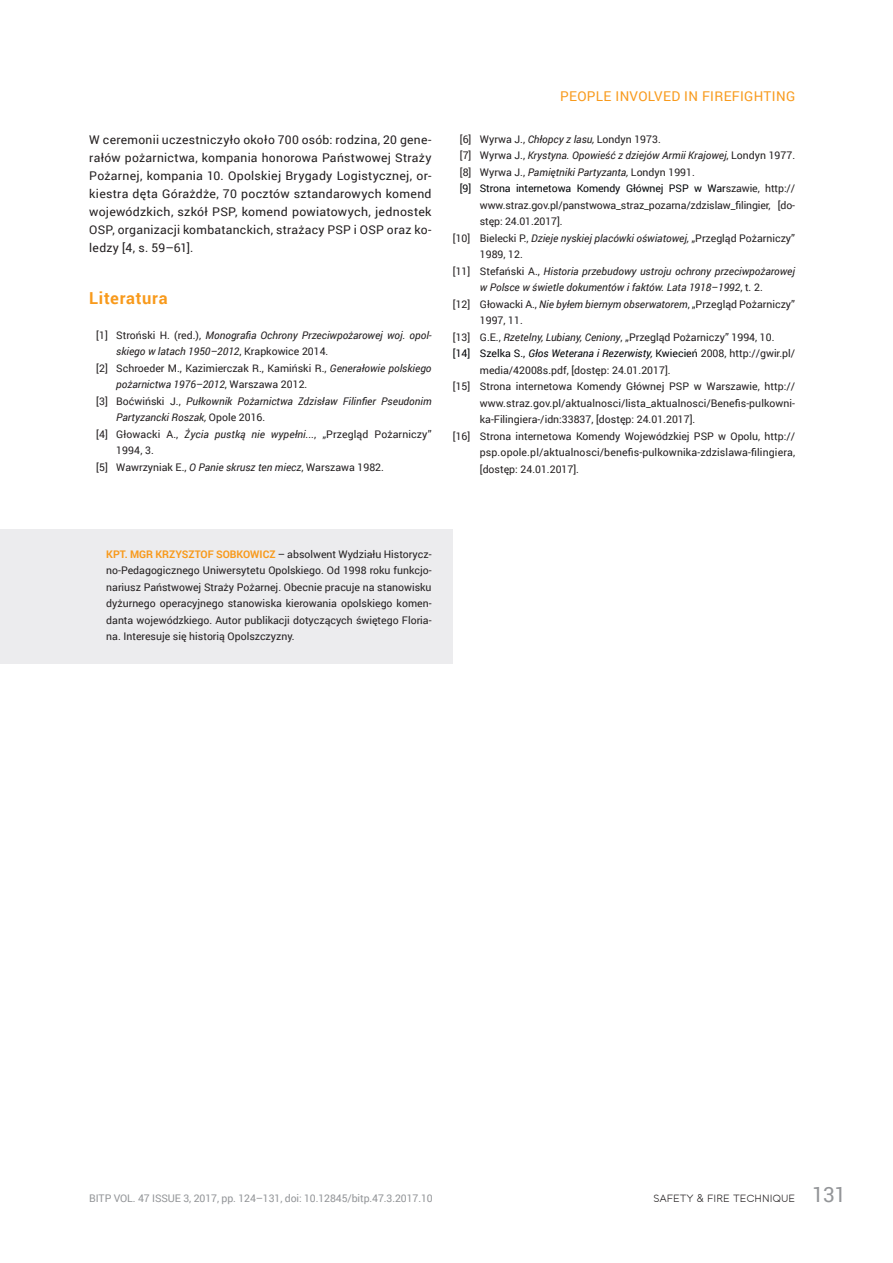
<style>
.page{position:relative;width:893px;height:1263px;background:#fff}
.page>*{position:absolute;margin:0;border:0;box-sizing:border-box;transform-origin:0 0}
.t1{font:700 16.5px "Roboto";letter-spacing:.045em;color:#f89a1c}
.t2{font:13.5px "Roboto";letter-spacing:.025em;color:#f89a1c}
.t3{font:12px/18px "Roboto";letter-spacing:.02em;color:#231f20;text-align:justify}
.t4{font:10.5px/16.5px "Roboto";color:#231f20;text-align:justify}
.t5{font:italic 10.5px "Roboto";color:#231f20}
.t6{font:italic 10.5px "Roboto";color:#030508}
.t7{font:10.5px "Roboto";letter-spacing:-.01em;color:#939598}
.t8{font:10.5px "Roboto";letter-spacing:-.01em;color:#030508}
.t9{font:10.5px "Toma Sans";color:#231f20}
.s1{font-style:normal}
.s2{font-style:italic}
.s3{color:#231f20}
.s4{font-style:normal;color:#231f20}
.s5{font-weight:700;color:#f89a1c}
.s6{font-family:"Roboto";font-size:21px;color:#939598}
</style>
<div class="page">
<div style="left:0;top:529px;width:453px;height:134px;background:#ececee"></div>
<p class="t3" style="left:89px;top:131px;width:344px">W ceremonii uczestniczyło około 700 osób: rodzina, 20 gene&shy;rałów pożarnictwa, kompania honorowa Państwowej Straży Pożarnej, kompania 10. Opolskiej Brygady Logistycznej, or&shy;kiestra dęta Górażdże, 70 pocztów sztandarowych komend wojewódzkich, szkół PSP, komend powiatowych, jednostek OSP, organizacji kombatanckich, strażacy PSP i OSP oraz ko&shy;ledzy [4, s. 59–61].</p>
<h1 class="t1" style="left:89px;top:287px;width:80px">Literatura</h1>
<p class="t5" style="left:96px;top:328px;width:337px"><span class="s1">[1] Stroński H. (red.),</span> Monografia Ochrony Przeciwpożarowej woj. opol-</p>
<p class="t5" style="left:116px;top:344px;width:214px">skiego w latach 1950–2012<span class="s1">, Krapkowice 2014.</span></p>
<p class="t4" style="left:96px;top:360px;width:337px">[2] Schroeder M., Kazimierczak R., Kamiński R., <span class="s2">Generałowie polskiego</span></p>
<p class="t5" style="left:116px;top:377px;width:193px">pożarnictwa 1976–2012<span class="s1">, Warszawa 2012.</span></p>
<p class="t5" style="left:96px;top:394px;width:337px"><span class="s1">[3] Boćwiński J.,</span> Pułkownik Pożarnictwa Zdzisław Filinfier Pseudonim</p>
<p class="t5" style="left:116px;top:410px;width:151px">Partyzancki Roszak, <span class="s1">Opole 2016.</span></p>
<p class="t4" style="left:96px;top:425px;width:337px">[4] Głowacki A., <span class="s2">Życia pustką nie wypełni...</span>, „Przegląd Pożarniczy”</p>
<p class="t4" style="left:116px;top:442px;width:39px">1994, 3.</p>
<p class="t4" style="left:96px;top:458px;width:289px">[5] Wawrzyniak E., <span class="s2">O Panie skrusz ten miecz</span>, Warszawa 1982.</p>
<p class="t2" style="left:560px;top:86px;width:236px">PEOPLE INVOLVED IN FIREFIGHTING</p>
<p class="t4" style="left:460px;top:130px;width:202px">[6] Wyrwa J., <span class="s2">Chłopcy z lasu,</span> Londyn 1973.</p>
<p class="t5" style="left:460px;top:148px;width:337px"><span class="s1">[7] Wyrwa J.,</span> Krystyna. Opowieść z dziejów Armii Krajowej<span class="s1">, Londyn 1977.</span></p>
<p class="t4" style="left:460px;top:163px;width:236px">[8] Wyrwa J., <span class="s2">Pamiętniki Partyzanta,</span> Londyn 1991.</p>
<p class="t8" style="left:460px;top:181px;width:337px">[9] Strona internetowa Komendy Głównej PSP w War<span class="s3">szawie, http://</span></p>
<p class="t4" style="left:480px;top:196px;width:317px">www.straz.gov.pl/panstwowa_straz_pozarna/zdzislaw_filingier, [do-</p>
<p class="t4" style="left:480px;top:213px;width:84px">stęp: 24.01.2017].</p>
<p class="t4" style="left:453px;top:229px;width:344px">[10] Bielecki P., <span class="s2">Dzieje nyskiej placówki oświatowej,</span> „Przegląd Pożarniczy”</p>
<p class="t4" style="left:480px;top:246px;width:44px">1989, 12.</p>
<p class="t5" style="left:453px;top:264px;width:344px"><span class="s1">[11] Stefański A.,</span> Historia przebudowy ustroju ochrony przeciwpożarowej</p>
<p class="t5" style="left:480px;top:280px;width:284px">w Polsce w świetle dokumentów i faktów. Lata 1918–1992<span class="s1">, t. 2.</span></p>
<p class="t4" style="left:453px;top:295px;width:344px">[12] Głowacki A., <span class="s2">Nie byłem biernym obserwatorem</span>, „Przegląd Pożarniczy”</p>
<p class="t4" style="left:480px;top:312px;width:44px">1997, 11.</p>
<p class="t4" style="left:453px;top:328px;width:323px">[13] G.E., <span class="s2">Rzetelny, Lubiany, Ceniony</span>, „Przegląd Pożarniczy” 1994, 10.</p>
<p class="t6" style="left:453px;top:346px;width:344px"><span class="s1">[14] Szelka S.,</span> Głos Weterana i Rezerwisty, <span class="s1">Kwiecień</span> <span class="s4">2008, http://gwir.pl/</span></p>
<p class="t4" style="left:480px;top:361px;width:192px">media/42008s.pdf, [dostęp: 24.01.2017].</p>
<p class="t4" style="left:453px;top:378px;width:344px">[15] Strona internetowa Komendy Głównej PSP w Warszawie, http://</p>
<p class="t4" style="left:480px;top:394px;width:317px">www.straz.gov.pl/aktualnosci/lista_aktualnosci/Benefis-pulkowni-</p>
<p class="t4" style="left:480px;top:411px;width:217px">ka-Filingiera-/idn:33837, [dostęp: 24.01.2017].</p>
<p class="t4" style="left:453px;top:427px;width:344px">[16] Strona internetowa Komendy Wojewódzkiej PSP w Opolu, http://</p>
<p class="t4" style="left:480px;top:444px;width:317px">psp.opole.pl/aktualnosci/benefis-pulkownika-zdzislawa-filingiera,</p>
<p class="t4" style="left:480px;top:460px;width:101px">[dostęp: 24.01.2017].</p>
<p class="t4" style="left:106px;top:545px;width:327px"><span class="s5">KPT. MGR KRZYSZTOF SOBKOWICZ</span> – absolwent Wydziału Historycz&shy;no-Pedagogicznego Uniwersytetu Opolskiego. Od 1998 roku funkcjo&shy;nariusz Państwowej Straży Pożarnej. Obecnie pracuje na stanowisku dyżurnego operacyjnego stanowiska kierowania opolskiego komen&shy;danta wojewódzkiego. Autor publikacji dotyczących świętego Floria&shy;na. Interesuje się historią Opolszczyzny.</p>
<p class="t7" style="left:89px;top:1190px;width:345px">BITP VOL. 47 ISSUE 3, 2017, pp. 124–131, doi: 10.12845/bitp.47.3.2017.10</p>
<p class="t9" style="left:653px;top:1190px;width:194px">SAFETY &amp; FIRE TECHNIQUE <span class="s6">131</span></p>
</div>
